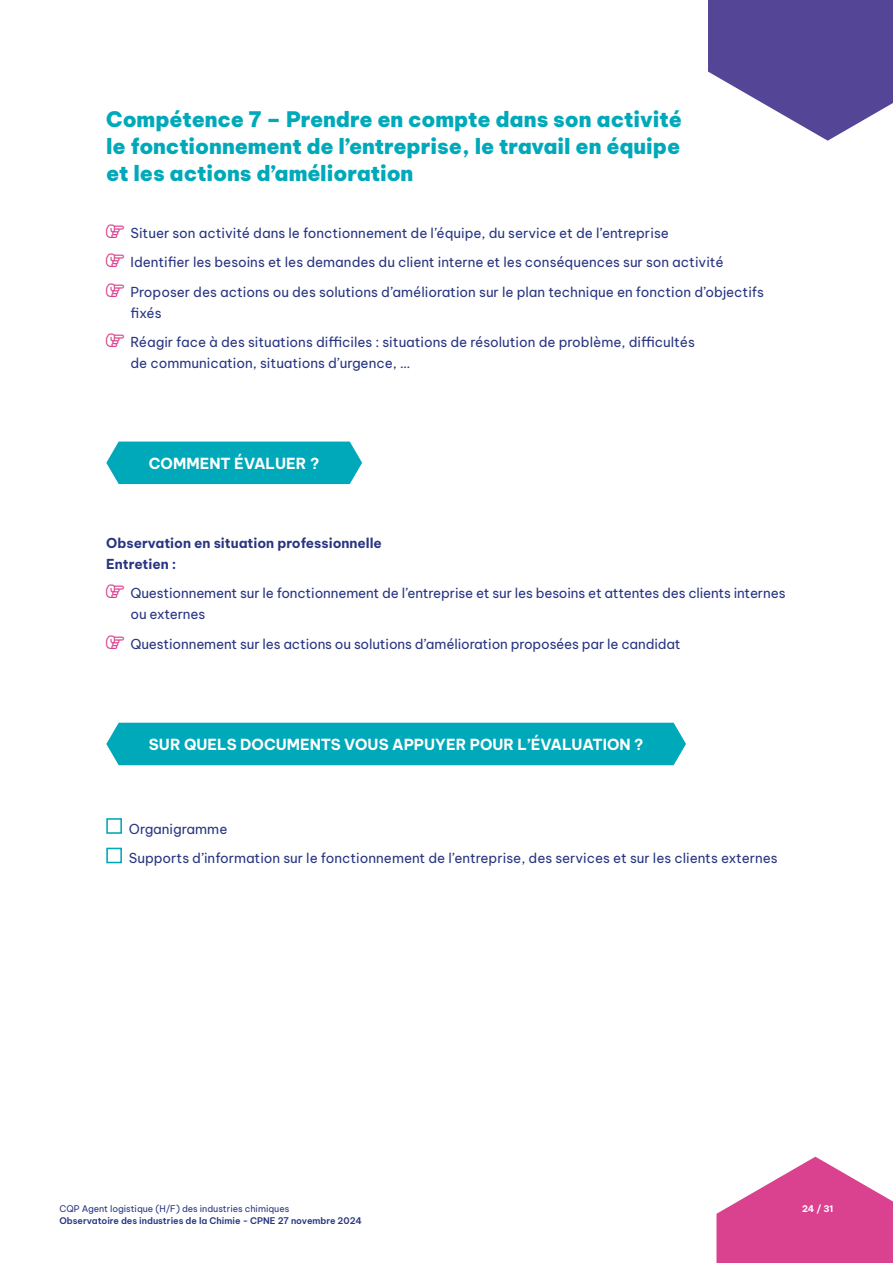
<style>
.page{position:relative;width:893px;height:1263px;background:#fff}
.page>*{position:absolute;margin:0;border:0;box-sizing:border-box;transform-origin:0 0}
.t1{font:900 21px/27px "Be Vietnam Pro";color:#00a9b9;text-align:justify}
.t2{font:700 15px "Be Vietnam Pro";color:#fff}
.t3{font:13.5px/21px "Be Vietnam Pro";color:#283581}
.t4{font:700 13.5px/21px "Be Vietnam Pro";color:#283581}
.t5{font:600 9px "Be Vietnam Pro";color:#283581}
.t6{font:9px "Be Vietnam Pro";color:#283581}
.t7{font:700 9px "Be Vietnam Pro";color:#fff}
.s1{color:#da4290}
</style>
<div class="page">
<svg style="left:106px;top:441px;width:256px;height:43px;background:#0faebd"></svg>
<svg style="left:708px;top:0;width:185px;height:141px"></svg>
<div style="left:106px;top:723px;width:580px;height:42px;background:#00a9b9"></div>
<div style="left:106px;top:818px;width:16px;height:16px;border:2px solid #00a9b9"></div>
<div style="left:106px;top:848px;width:16px;height:15px;border:2px solid #00a9b9"></div>
<svg style="left:716px;top:1157px;width:177px;height:106px"></svg>
<h1 class="t1" style="left:106px;top:104px;width:577px">Compétence 7 – Prendre en compte dans son activité le fonctionnement de l’entreprise, le travail en équipe et les actions d’amélioration</h1>
<p class="t3" style="left:106px;top:221px;width:564px"><span class="s1">■□■▼▼</span> Situer son activité dans le fonctionnement de l’équipe, du service et de l’entreprise</p>
<p class="t3" style="left:106px;top:250px;width:619px"><span class="s1">■□■▼▼</span> Identifier les besoins et les demandes du client interne et les conséquences sur son activité</p>
<p class="t3" style="left:131px;top:280px;width:635px;text-indent:-24px"><span class="s1">■□■▼▼</span> Proposer des actions ou des solutions d’amélioration sur le plan technique en fonction d’objectifs fixés</p>
<p class="t3" style="left:131px;top:330px;width:566px;text-indent:-24px"><span class="s1">■□■▼▼</span> Réagir face à des situations difficiles : situations de résolution de problème, difficultés de communication, situations d’urgence, …</p>
<p class="t2" style="left:149px;top:451px;width:172px">COMMENT ÉVALUER ?</p>
<p class="t4" style="left:106px;top:530px;width:277px">Observation en situation professionnelle<br>Entretien :</p>
<p class="t3" style="left:131px;top:581px;width:656px;text-indent:-24px"><span class="s1">■□■▼▼</span> Questionnement sur le fonctionnement de l’entreprise et sur les besoins et attentes des clients internes ou externes</p>
<p class="t3" style="left:106px;top:632px;width:576px"><span class="s1">■□■▼▼</span> Questionnement sur les actions ou solutions d’amélioration proposées par le candidat</p>
<p class="t2" style="left:149px;top:732px;width:496px">SUR QUELS DOCUMENTS VOUS APPUYER POUR L’ÉVALUATION ?</p>
<p class="t3" style="left:129px;top:813px;width:650px;line-height:29.5px">Organigramme<br>Supports d’information sur le fonctionnement de l’entreprise, des services et sur les clients externes</p>
<p class="t6" style="left:60px;top:1202px;width:231px">CQP Agent logistique (H/F) des industries chimiques</p>
<p class="t7" style="left:802px;top:1201px;width:33px">24 / 31</p>
<p class="t5" style="left:60px;top:1213px;width:304px">Observatoire des industries de la Chimie - CPNE 27 novembre 2024</p>
</div>
